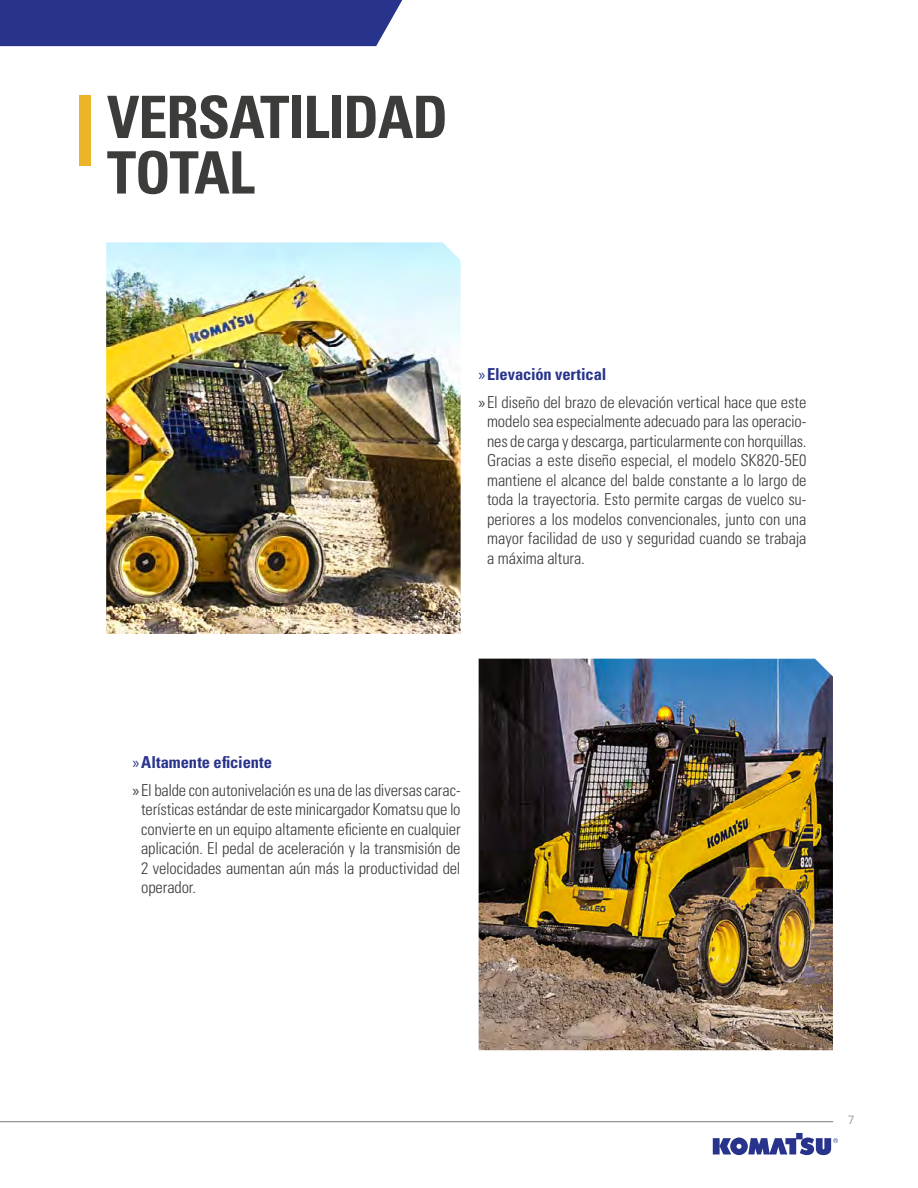
<style>
.page{position:relative;width:918px;height:1188px;background:#fff}
.page>*{position:absolute;margin:0;border:0;box-sizing:border-box;transform-origin:0 0}
.t1{font:700 condensed 58.5px/55.5px "Univers LT Std";letter-spacing:-.02em;color:#3c3c3b}
.t2{font:300 condensed 16.5px/19.5px "Univers LT Std";letter-spacing:-.01em;color:#3c3c3b}
.t3{font:300 12px "Univers LT Std";color:#878787}
.s1{font-family:"Myriad Pro";font-weight:400;font-stretch:normal;color:#28348b}
.s2{font-weight:700;color:#28348b}
.s3{font-family:"Myriad Pro";font-weight:400;font-stretch:normal}
</style>
<div class="page">
<div style="left:0;top:0;width:403px;height:46px;background:#28348b"></div>
<hr style="left:0;top:1121px;width:833px;height:1px;background:#878787">
<svg style="left:713px;top:1133px;width:125px;height:22px"></svg>
<div style="left:79px;top:95px;width:12px;height:70px;background:#ecb42a"></div>
<img style="left:106px;top:242px;width:355px;height:392px">
<img style="left:479px;top:659px;width:354px;height:391px">
<h1 class="t1" style="left:107px;top:89px;width:343px">VERSATILIDAD<br>TOTAL</h1>
<p class="t2" style="left:479px;top:360px;width:329px;line-height:28px"><span class="s1">»</span><span class="s2">Elevación vertical<br></span><span class="s3">»</span>El diseño del brazo de elevación vertical hace que este</p>
<p class="t2" style="left:487px;top:412px;width:321px;text-align:justify">modelo sea especialmente adecuado para las operacio&shy;nes de carga y descarga, particularmente con horquillas.<br>Gracias a este diseño especial, el modelo SK820-5E0 mantiene el alcance del balde constante a lo largo de toda la trayectoria. Esto permite cargas de vuelco su&shy;periores a los modelos convencionales, junto con una mayor facilidad de uso y seguridad cuando se trabaja a máxima altura.</p>
<p class="t2" style="left:133px;top:748px;width:329px;line-height:28px"><span class="s1">»</span><span class="s2">Altamente eficiente<br></span><span class="s3">»</span>El balde con autonivelación es una de las diversas carac-</p>
<p class="t2" style="left:141px;top:800px;width:321px;text-align:justify">terísticas estándar de este minicargador Komatsu que lo convierte en un equipo altamente eficiente en cualquier aplicación. El pedal de aceleración y la transmisión de 2 velocidades aumentan aún más la productividad del operador.</p>
<p class="t3" style="left:848px;top:1112px;width:8px">7</p>
</div>
